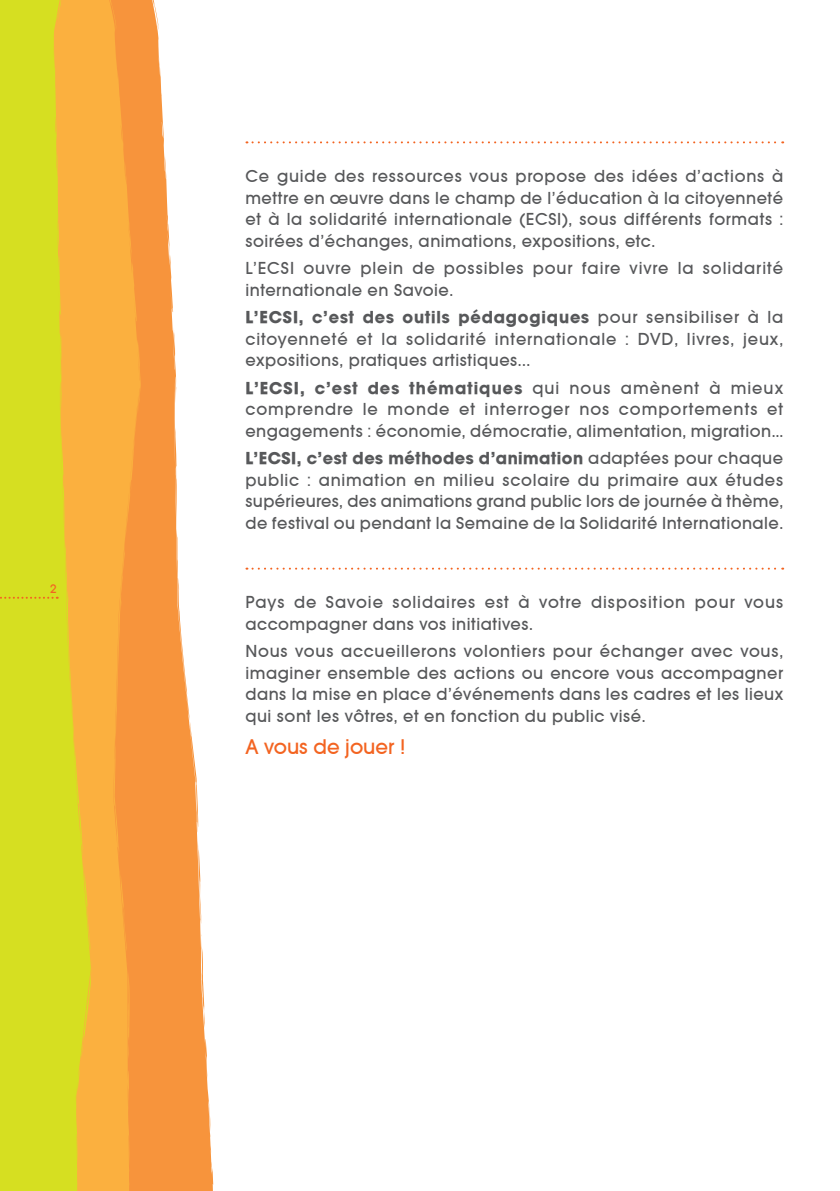
<style>
.page{position:relative;width:840px;height:1191px;background:#fff}
.page>*{position:absolute;margin:0;border:0;box-sizing:border-box;transform-origin:0 0}
.t1{font:22px "Avant Garde Md ITCTT";color:#f36421}
.t2{font:18px/21.6px "Avant Garde Md ITCTT";letter-spacing:.03em;color:#57585a;text-align:justify}
.t3{font:18px/21.6px "Avant Garde Md ITCTT";letter-spacing:.05em;color:#57585a}
.t4{font:18px "Avant Garde Md ITCTT Bold";letter-spacing:.045em;color:#57585a}
.t5{font:18px/21.6px "Avant Garde Md ITCTT";letter-spacing:.055em;color:#57585a}
.t6{font:18px "Avant Garde Md ITCTT Bold";letter-spacing:.025em;color:#57585a}
.t7{font:13px "Avant Garde Md ITCTT";color:#f36421}
.s1{font-family:"Avant Garde Md ITCTT"}
</style>
<div class="page">
<svg style="left:141px;top:0;width:72px;height:1191px;fill:#f7943c"></svg>
<svg style="left:91px;top:0;width:50px;height:1191px;background:#f9a73e"></svg>
<svg style="left:91px;top:864px;width:1px;height:194px"></svg>
<svg style="left:0;top:0;width:91px;height:1191px;background:#ded328"></svg>
<svg style="left:0;top:597px;width:58px;height:2px"></svg>
<svg style="left:246px;top:141px;width:536px;height:2px"></svg>
<svg style="left:246px;top:567px;width:536px;height:2px"></svg>
<p class="t7" style="left:50px;top:581px;width:8px">2</p>
<p class="t2" style="left:245px;top:165px;width:539px">Ce guide des ressources vous propose des idées d’actions à mettre en œuvre dans le champ de l’éducation à la citoyenneté et à la solidarité internationale (ECSI), sous différents formats : soirées d’échanges, animations, expositions, etc.</p>
<p class="t3" style="left:245px;top:257px;width:539px">L’ECSI ouvre plein de possibles pour faire vivre la solidarité internationale en Savoie.</p>
<p class="t4" style="left:245px;top:306px;width:539px">L’ECSI, c’est des outils pédagogiques <span class="s1">pour sensibiliser à la</span></p>
<p class="t3" style="left:245px;top:328px;width:539px">citoyenneté et la solidarité internationale : DVD, livres, jeux, expositions, pratiques artistiques...</p>
<p class="t4" style="left:245px;top:376px;width:539px">L’ECSI, c’est des thématiques <span class="s1">qui nous amènent à mieux</span></p>
<p class="t2" style="left:245px;top:398px;width:539px">comprendre le monde et interroger nos comportements et engagements : économie, démocratie, alimentation, migration…</p>
<p class="t6" style="left:245px;top:447px;width:539px">L’ECSI, c’est des méthodes d’animation <span class="s1">adaptées pour chaque</span></p>
<p class="t2" style="left:245px;top:469px;width:539px">public : animation en milieu scolaire du primaire aux études supérieures, des animations grand public lors de journée à thème, de festival ou pendant la Semaine de la Solidarité Internationale.</p>
<p class="t5" style="left:245px;top:591px;width:539px">Pays de Savoie solidaires est à votre disposition pour vous accompagner dans vos initiatives.</p>
<p class="t2" style="left:245px;top:640px;width:539px">Nous vous accueillerons volontiers pour échanger avec vous, imaginer ensemble des actions ou encore vous accompagner dans la mise en place d’événements dans les cadres et les lieux qui sont les vôtres, et en fonction du public visé.</p>
<p class="t1" style="left:245px;top:734px;width:161px">A vous de jouer !</p>
</div>
